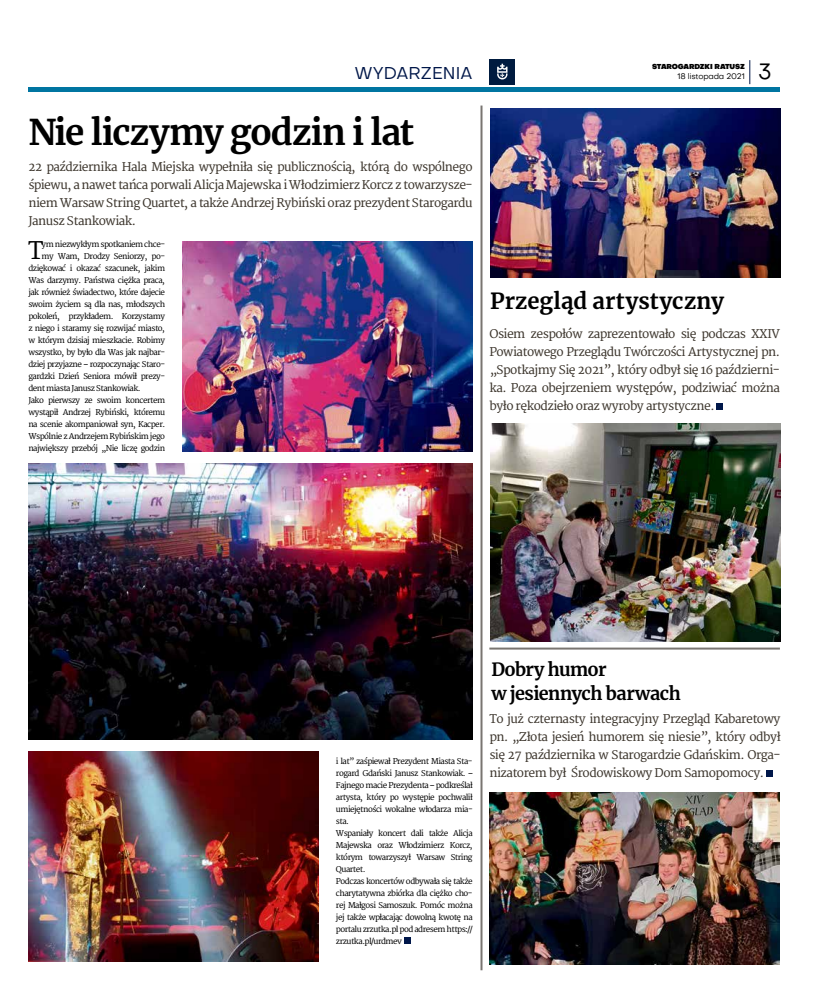
<style>
.page{position:relative;width:820px;height:993px;background:#fff}
.page>*{position:absolute;margin:0;border:0;box-sizing:border-box;transform-origin:0 0}
.t1{font:700 35px "Merriweather";letter-spacing:-.03em;color:#000}
.t2{font:24.3px "Merriweather";color:#000}
.t3{font:700 22px "Merriweather";letter-spacing:.005em;color:#000}
.t4{font:22px "Objectivity";color:#000}
.t5{font:700 18px/24px "Merriweather";letter-spacing:-.03em;color:#000}
.t6{font:17px "Objectivity";color:#001749}
.t7{font:12px/18px "Merriweather";letter-spacing:-.04em;color:#3b342b;text-align:justify}
.t8{font:8px/12px "Merriweather";letter-spacing:-.06em;color:#000}
.t9{font:8px "Objectivity";letter-spacing:-.02em;color:#000}
.t10{font:900 7px "Objectivity";letter-spacing:-.02em;color:#000}
</style>
<div class="page">
<hr style="left:28px;top:87px;width:752px;height:4px;background:#0075a1">
<svg style="left:749px;top:60px;width:1px;height:24px"></svg>
<div style="left:489px;top:60px;width:25px;height:25px;background:#001b3f"></div>
<svg style="left:497px;top:64px;width:10px;height:15px"></svg>
<hr style="left:480px;top:105px;width:2px;height:864px;background:#797571">
<div style="left:404px;top:937px;width:7px;height:6px;background:#00174a"></div>
<img style="left:182px;top:241px;width:290px;height:210px">
<img style="left:28px;top:751px;width:291px;height:210px">
<img style="left:28px;top:463px;width:444px;height:276px">
<svg style="left:716px;top:403px;width:6px;height:6px"></svg>
<div style="left:765px;top:770px;width:7px;height:6px;background:#00174a"></div>
<img style="left:490px;top:108px;width:290px;height:169px">
<img style="left:489px;top:792px;width:290px;height:172px">
<hr style="left:489px;top:647px;width:290px;height:2px;background:#797571">
<img style="left:490px;top:424px;width:290px;height:217px">
<h3 class="t6" style="left:354px;top:62px;width:119px">WYDARZENIA</h3>
<h1 class="t1" style="left:28px;top:108px;width:387px">Nie liczymy godzin i lat</h1>
<p class="t7" style="left:28px;top:158px;width:445px">22 października Hala Miejska wypełniła się publicznością, którą do wspólnego śpiewu, a nawet tańca porwali Alicja Majewska i Włodzimierz Korcz z towarzysze&shy;niem Warsaw String Quartet, a także Andrzej Rybiński oraz prezydent Starogardu Janusz Stankowiak.</p>
<h2 class="t2" style="left:28px;top:236px;width:17px">T</h2>
<p class="t8" style="left:42px;top:238px;width:125px">ym niezwykłym spotkaniem chce-</p>
<p class="t8" style="left:42px;top:250px;width:125px">my Wam, Drodzy Seniorzy, po-</p>
<p class="t8" style="left:28px;top:262px;width:138px">dziękować i okazać szacunek, jakim</p>
<p class="t8" style="left:28px;top:274px;width:138px">Was darzymy. Państwa ciężka praca,</p>
<p class="t8" style="left:28px;top:286px;width:138px">jak również świadectwo, które dajecie</p>
<p class="t8" style="left:28px;top:298px;width:138px">swoim życiem są dla nas, młodszych</p>
<p class="t8" style="left:28px;top:310px;width:138px">pokoleń, przykładem. Korzystamy</p>
<p class="t8" style="left:28px;top:322px;width:138px">z niego i staramy się rozwijać miasto,</p>
<p class="t8" style="left:28px;top:334px;width:138px">w którym dzisiaj mieszkacie. Robimy</p>
<p class="t8" style="left:28px;top:346px;width:138px">wszystko, by było dla Was jak najbar-</p>
<p class="t8" style="left:28px;top:358px;width:138px">dziej przyjazne – rozpoczynając Staro-</p>
<p class="t8" style="left:28px;top:370px;width:138px">gardzki Dzień Seniora mówił prezy-</p>
<p class="t8" style="left:28px;top:382px;width:114px">dent miasta Janusz Stankowiak.</p>
<p class="t8" style="left:28px;top:394px;width:138px">Jako pierwszy ze swoim koncertem</p>
<p class="t8" style="left:28px;top:406px;width:138px">wystąpił Andrzej Rybiński, któremu</p>
<p class="t8" style="left:28px;top:418px;width:138px">na scenie akompaniował syn, Kacper.</p>
<p class="t8" style="left:28px;top:430px;width:138px">Wspólnie z Andrzejem Rybińskim jego</p>
<p class="t8" style="left:28px;top:442px;width:138px">największy przebój „Nie liczę godzin</p>
<p class="t9" style="left:677px;top:71px;width:69px">18 listopada 2021</p>
<h3 class="t4" style="left:757px;top:57px;width:15px">3</h3>
<p class="t10" style="left:651px;top:61px;width:94px">STAROGARDZKI RATUSZ</p>
<h3 class="t3" style="left:490px;top:285px;width:235px">Przegląd artystyczny</h3>
<p class="t7" style="left:489px;top:324px;width:292px">Osiem zespołów zaprezentowało się podczas XXIV Powiatowego Przeglądu Twórczości Artystycznej pn. „Spotkajmy Się 2021”, który odbył się 16 październi&shy;ka. Poza obejrzeniem występów, podziwiać można było rękodzieło oraz wyroby artystyczne.</p>
<p class="t8" style="left:336px;top:754px;width:138px">i lat” zaśpiewał Prezydent Miasta Sta&shy;rogard Gdański Janusz Stankowiak. –<br>Fajnego macie Prezydenta – podkreślał artysta, który po występie pochwalił umiejętności wokalne włodarza mia&shy;sta.<br>Wspaniały koncert dali także Alicja<br>Majewska oraz Włodzimierz Korcz, którym towarzyszył Warsaw String<br>Quartet.<br>Podczas koncertów odbywała się także charytatywna zbiórka dla ciężko cho&shy;rej Małgosi Samoszuk. Pomóc można jej także wpłacając dowolną kwotę na portalu zrzutka.pl pod adresem https:// zrzutka.pl/urdmev</p>
<h3 class="t5" style="left:491px;top:657px;width:191px">Dobry humor<br>w jesiennych barwach</h3>
<h3 class="t7" style="left:489px;top:709px;width:293px">To już czternasty integracyjny Przegląd Kabaretowy pn. „Złota jesień humorem się niesie”, który odbył się 27 października w Starogardzie Gdańskim. Orga&shy;nizatorem był Środowiskowy Dom Samopomocy.</h3>
</div>
